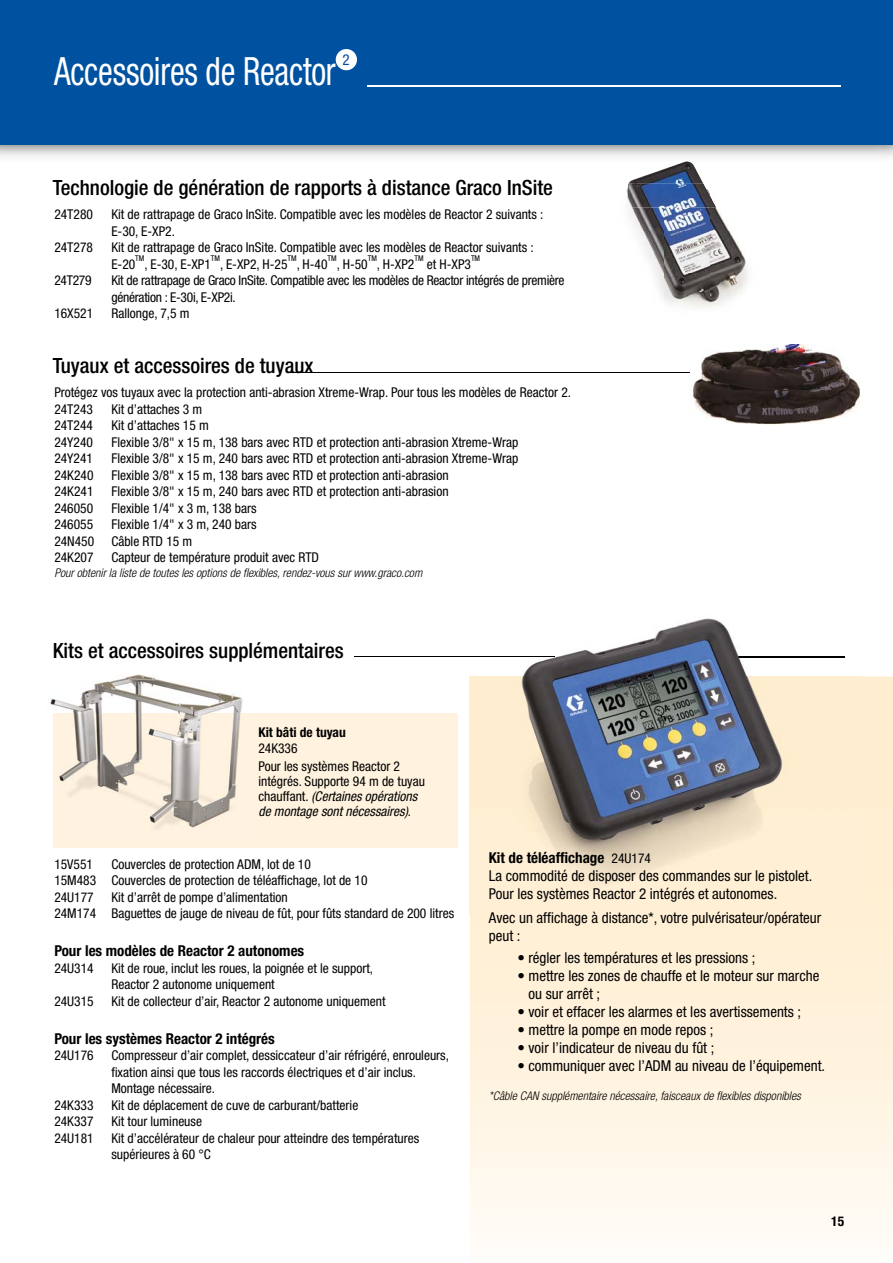
<style>
.page{position:relative;width:893px;height:1263px;background:#fff}
.page>*{position:absolute;margin:0;border:0;box-sizing:border-box;transform-origin:0 0}
.t1{font:condensed 39px "Helvetica Neue LT Std";letter-spacing:-.005em;color:#fff;scale:.85 1}
.t2{font:500 condensed 21px "Helvetica Neue LT Std";color:#000}
.t3{font:condensed 15px/18px "Helvetica Neue LT Std";color:#000}
.t4{font:700 condensed 15px "Helvetica Neue LT Std";color:#000}
.t5{font:condensed 15px "Helvetica Neue LT Std";color:#0052a0}
.t6{font:condensed 13.5px/16.5px "Helvetica Neue LT Std";color:#000}
.t7{font:condensed 13.5px/16.5px "Helvetica Neue LT Std";letter-spacing:-.02em;color:#000}
.t8{font:italic condensed 13.5px/15px "Helvetica Neue LT Std";color:#000}
.t9{font:700 condensed 13.5px "Helvetica Neue LT Std";color:#000}
.t10{font:italic 300 condensed 12px "Helvetica Neue LT Std";color:#000}
.t11{font:condensed 7.8px "Helvetica Neue LT Std";color:#000}
.s1{font-style:normal}
.s2{font-weight:700}
.s3{font-size:13.5px}
</style>
<div class="page">
<svg style="left:470px;top:676px;width:423px;height:556px;background:#fff3e0"></svg>
<div style="left:53px;top:713px;width:404px;height:135px;background:#fff3df"></div>
<img style="left:50px;top:674px;width:193px;height:37px">
<img style="left:65px;top:700px;width:176px;height:125px">
<img style="left:693px;top:344px;width:167px;height:81px">
<img style="left:626px;top:190px;width:122px;height:118px">
<img style="left:627px;top:183px;width:89px;height:25px">
<img style="left:628px;top:161px;width:75px;height:22px">
<div style="left:0;top:0;width:893px;height:145px;background:#0052a0"></div>
<img style="left:470px;top:618px;width:392px;height:297px">
<img style="left:783px;top:656px;width:62px;height:1px">
<img style="left:522px;top:619px;width:261px;height:221px">
<hr style="left:290px;top:372px;width:400px;height:1px;background:#000">
<svg style="left:336px;top:49px;width:21px;height:21px"></svg>
<hr style="left:368px;top:85px;width:473px;height:2px;background:#fff">
<hr style="left:354px;top:656px;width:201px;height:1px;background:#000">
<h1 class="t1" style="left:54px;top:58px;width:333px">Accessoires de Reactor</h1>
<p class="t5" style="left:343px;top:54px;width:9px">2</p>
<h2 class="t2" style="left:53px;top:180px;width:502px">Technologie de génération de rapports à distance Graco InSite</h2>
<p class="t6" style="left:54px;top:208px;width:40px">24T280</p>
<p class="t6" style="left:111px;top:208px;width:434px">Kit de rattrapage de Graco InSite. Compatible avec les modèles de Reactor 2 suivants :<br>E-30, E-XP2.</p>
<p class="t6" style="left:54px;top:241px;width:40px">24T278</p>
<p class="t6" style="left:111px;top:241px;width:424px">Kit de rattrapage de Graco InSite. Compatible avec les modèles de Reactor suivants :<br>E-20</p>
<p class="t11" style="left:135px;top:256px;width:11px">TM</p>
<p class="t11" style="left:211px;top:256px;width:11px">TM</p>
<p class="t11" style="left:287px;top:256px;width:11px">TM</p>
<p class="t11" style="left:328px;top:256px;width:11px">TM</p>
<p class="t11" style="left:368px;top:256px;width:11px">TM</p>
<p class="t11" style="left:414px;top:256px;width:11px">TM</p>
<p class="t11" style="left:471px;top:256px;width:11px">TM</p>
<p class="t6" style="left:144px;top:257px;width:68px">, E-30, E-XP1</p>
<p class="t6" style="left:220px;top:257px;width:69px">, E-XP2, H-25</p>
<p class="t6" style="left:297px;top:257px;width:32px">, H-40</p>
<p class="t6" style="left:337px;top:257px;width:32px">, H-50</p>
<p class="t6" style="left:377px;top:257px;width:39px">, H-XP2</p>
<p class="t6" style="left:427px;top:257px;width:46px">et H-XP3</p>
<p class="t6" style="left:54px;top:274px;width:39px">24T279</p>
<p class="t7" style="left:111px;top:274px;width:455px">Kit de rattrapage de Graco InSite. Compatible avec les modèles de Reactor intégrés de première génération : E-30i, E-XP2i.</p>
<p class="t6" style="left:54px;top:307px;width:40px">16X521</p>
<p class="t6" style="left:111px;top:307px;width:80px">Rallonge, 7,5 m</p>
<h2 class="t2" style="left:53px;top:358px;width:262px">Tuyaux et accessoires de tuyaux</h2>
<p class="t6" style="left:54px;top:386px;width:518px">Protégez vos tuyaux avec la protection anti-abrasion Xtreme-Wrap. Pour tous les modèles de Reactor 2.<br>24T243</p>
<p class="t6" style="left:111px;top:402px;width:93px">Kit d’attaches 3 m</p>
<p class="t6" style="left:54px;top:419px;width:40px">24T244</p>
<p class="t6" style="left:111px;top:419px;width:99px">Kit d’attaches 15 m</p>
<p class="t6" style="left:54px;top:435px;width:40px">24Y240</p>
<p class="t6" style="left:111px;top:435px;width:409px">Flexible 3/8" x 15 m, 138 bars avec RTD et protection anti-abrasion Xtreme-Wrap</p>
<p class="t6" style="left:54px;top:452px;width:40px">24Y241</p>
<p class="t6" style="left:111px;top:452px;width:409px">Flexible 3/8" x 15 m, 240 bars avec RTD et protection anti-abrasion Xtreme-Wrap</p>
<p class="t6" style="left:54px;top:468px;width:41px">24K240</p>
<p class="t6" style="left:111px;top:468px;width:339px">Flexible 3/8" x 15 m, 138 bars avec RTD et protection anti-abrasion</p>
<p class="t6" style="left:54px;top:485px;width:41px">24K241</p>
<p class="t6" style="left:111px;top:485px;width:339px">Flexible 3/8" x 15 m, 240 bars avec RTD et protection anti-abrasion</p>
<p class="t6" style="left:54px;top:501px;width:40px">246050</p>
<p class="t6" style="left:111px;top:501px;width:147px">Flexible 1/4" x 3 m, 138 bars</p>
<p class="t6" style="left:54px;top:518px;width:40px">246055</p>
<p class="t6" style="left:111px;top:518px;width:147px">Flexible 1/4" x 3 m, 240 bars</p>
<p class="t6" style="left:54px;top:534px;width:41px">24N450</p>
<p class="t6" style="left:111px;top:534px;width:82px">Câble RTD 15 m</p>
<p class="t6" style="left:54px;top:551px;width:41px">24K207</p>
<p class="t6" style="left:111px;top:551px;width:209px">Capteur de température produit avec RTD</p>
<p class="t10" style="left:54px;top:569px;width:369px">Pour obtenir la liste de toutes les options de flexibles, rendez-vous sur www.graco.com</p>
<h2 class="t2" style="left:53px;top:643px;width:292px">Kits et accessoires supplémentaires</h2>
<p class="t9" style="left:258px;top:727px;width:89px">Kit bâti de tuyau</p>
<p class="t6" style="left:258px;top:742px;width:143px;line-height:17.4px">24K336<br>Pour les systèmes Reactor 2</p>
<p class="t8" style="left:258px;top:775px;width:168px"><span class="s1">intégrés. Supporte 94 m de tuyau chauffant.</span> (Certaines opérations de montage sont nécessaires)<span class="s1">.</span></p>
<p class="t6" style="left:54px;top:857px;width:315px;text-indent:57px">Couvercles de protection ADM, lot de 10<br>15M483 Couvercles de protection de téléaffichage, lot de 10<br>24U177</p>
<p class="t6" style="left:54px;top:857px;width:40px">15V551</p>
<p class="t6" style="left:54px;top:890px;width:401px;text-indent:57px">Kit d’arrêt de pompe d’alimentation<br>24M174 Baguettes de jauge de niveau de fût, pour fûts standard de 200 litres</p>
<p class="t4" style="left:54px;top:945px;width:251px">Pour les modèles de Reactor 2 autonomes</p>
<p class="t6" style="left:54px;top:961px;width:41px">24U314</p>
<p class="t6" style="left:111px;top:961px;width:263px">Kit de roue, inclut les roues, la poignée et le support,<br>Reactor 2 autonome uniquement</p>
<p class="t6" style="left:54px;top:994px;width:41px">24U315</p>
<p class="t6" style="left:111px;top:994px;width:276px">Kit de collecteur d’air, Reactor 2 autonome uniquement</p>
<p class="t4" style="left:54px;top:1033px;width:222px">Pour les systèmes Reactor 2 intégrés</p>
<p class="t6" style="left:54px;top:1049px;width:41px">24U176</p>
<p class="t6" style="left:111px;top:1049px;width:339px">Compresseur d’air complet, dessiccateur d’air réfrigéré, enrouleurs, fixation ainsi que tous les raccords électriques et d’air inclus.<br>Montage nécessaire.</p>
<p class="t6" style="left:54px;top:1098px;width:41px">24K333</p>
<p class="t6" style="left:111px;top:1098px;width:248px">Kit de déplacement de cuve de carburant/batterie</p>
<p class="t6" style="left:54px;top:1115px;width:41px">24K337</p>
<p class="t6" style="left:111px;top:1115px;width:92px">Kit tour lumineuse</p>
<p class="t6" style="left:54px;top:1131px;width:41px">24U181</p>
<p class="t6" style="left:111px;top:1131px;width:309px">Kit d’accélérateur de chaleur pour atteindre des températures supérieures à 60 °C</p>
<p class="t3" style="left:489px;top:850px;width:325px"><span class="s2">Kit de téléaffichage</span> <span class="s3">24U174<br></span>La commodité de disposer des commandes sur le pistolet.<br>Pour les systèmes Reactor 2 intégrés et autonomes.</p>
<p class="t3" style="left:489px;top:910px;width:334px">Avec un affichage à distance*, votre pulvérisateur/opérateur peut :</p>
<p class="t3" style="left:517px;top:951px;width:239px">• régler les températures et les pressions ;</p>
<p class="t3" style="left:528px;top:969px;width:292px;text-indent:-11px">• mettre les zones de chauffe et le moteur sur marche ou sur arrêt ;</p>
<p class="t3" style="left:517px;top:1005px;width:285px">• voir et effacer les alarmes et les avertissements ;</p>
<p class="t3" style="left:517px;top:1023px;width:197px">• mettre la pompe en mode repos ;</p>
<p class="t3" style="left:517px;top:1041px;width:198px">• voir l’indicateur de niveau du fût ;</p>
<p class="t3" style="left:517px;top:1059px;width:309px">• communiquer avec l’ADM au niveau de l’équipement.</p>
<p class="t10" style="left:489px;top:1091px;width:313px">*Câble CAN supplémentaire nécessaire, faisceaux de flexibles disponibles</p>
<p class="t9" style="left:831px;top:1216px;width:14px">15</p>
</div>
